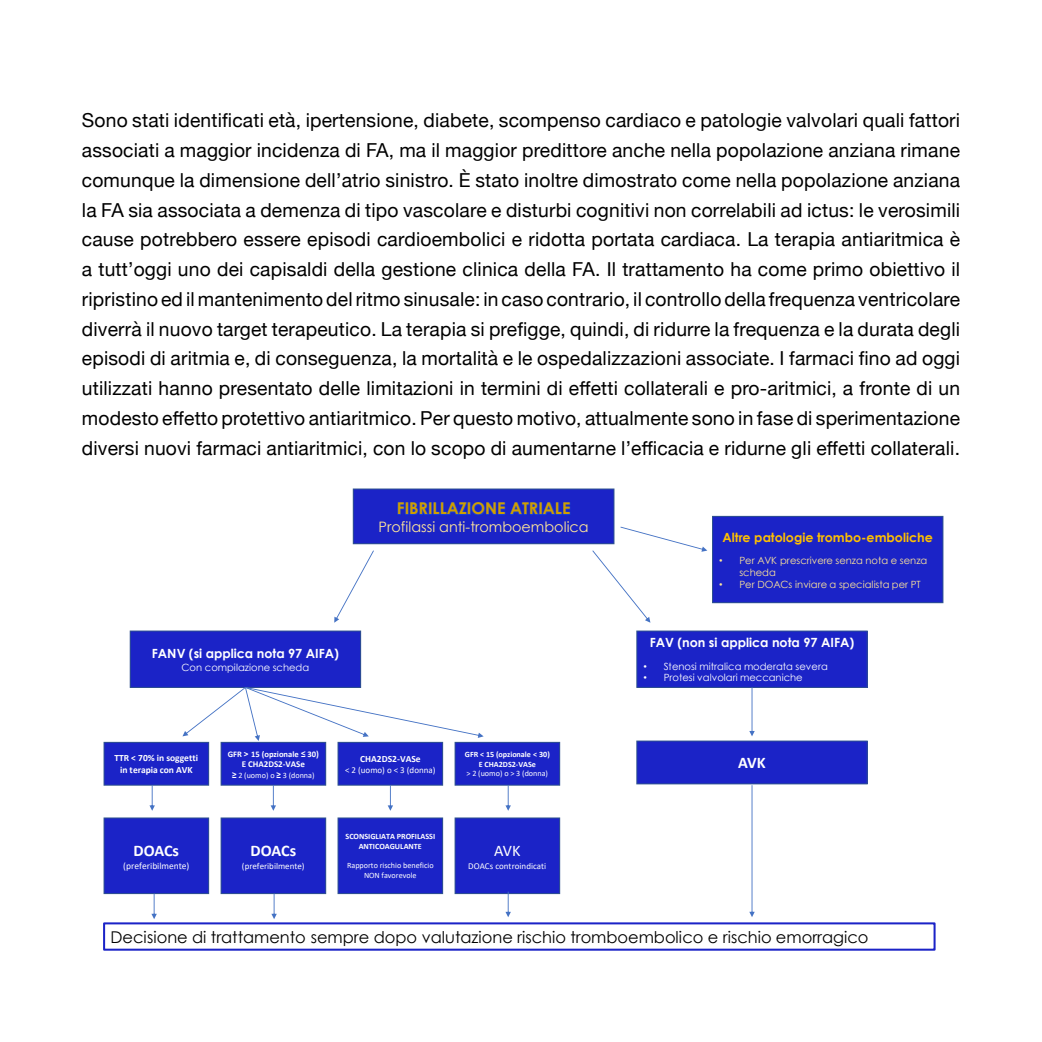
<style>
.page{position:relative;width:1042px;height:1042px;background:#fff}
.page>*{position:absolute;margin:0;border:0;box-sizing:border-box;transform-origin:0 0}
.t1{font:19.25px/29.8px "Helvetica Neue";letter-spacing:.01em;color:#000;text-align:justify}
.t2{font:16.28px "Century Gothic";color:#000}
.t3{font:700 16.28px "Century Gothic";color:#d09e00}
.t4{font:700 16.28px "Calibri";letter-spacing:-.005em;color:#fff}
.t5{font:16.28px "Calibri";color:#fff}
.t6{font:14.35px "Century Gothic";color:#ffe699}
.t7{font:700 12.6px "Century Gothic";color:#fff}
.t8{font:700 12.6px "Century Gothic";color:#ffc000}
.t9{font:9.97px "Century Gothic";color:#fff}
.t10{font:9.97px/11.9px "Century Gothic";color:#ffe699}
.t11{font:700 9.62px "Calibri";letter-spacing:-.005em;color:#fff}
.t12{font:700 9.45px "Calibri";letter-spacing:.005em;color:#fff}
.t13{font:9.45px "Calibri";color:#fff}
.t14{font:8.92px "Calibri";color:#fff}
.t15{font:700 8.92px "Calibri";letter-spacing:-.005em;color:#fff}
.t16{font:700 8.58px "Calibri";letter-spacing:-.005em;color:#fff}
.t17{font:8.05px/9.8px "Calibri";color:#fff;text-align:center}
.t18{font:700 8.05px/9.8px "Calibri";color:#fff;text-align:center}
.s1{font-family:"Arial";font-size:8.05px}
.s2{font-size:8.92px}
.s3{font-family:"Arial";font-weight:700}
.s4{font-family:"Arial"}
</style>
<div class="page">
<div style="left:353px;top:489px;width:261px;height:55px;background:#1b23c7"></div>
<div style="left:353px;top:488px;width:261px;height:56px;border:1px solid #2f528f"></div>
<img style="left:397px;top:502px;width:173px;height:13px">
<div style="left:712px;top:516px;width:231px;height:87px;background:#1b23c7"></div>
<div style="left:712px;top:516px;width:231px;height:87px;border:1px solid #2f528f"></div>
<div style="left:637px;top:631px;width:230px;height:56px;background:#1b23c7"></div>
<div style="left:636px;top:630px;width:231px;height:58px;border:1px solid #2f528f"></div>
<div style="left:130px;top:631px;width:231px;height:56px;background:#1b23c7"></div>
<div style="left:130px;top:630px;width:231px;height:58px;border:1px solid #2f528f"></div>
<svg style="left:334px;top:550px;width:40px;height:73px"></svg>
<div style="left:104px;top:742px;width:105px;height:43px;background:#1b23c7"></div>
<div style="left:104px;top:742px;width:105px;height:43px;border:1px solid #2f528f"></div>
<div style="left:221px;top:742px;width:105px;height:43px;background:#1b23c7"></div>
<div style="left:221px;top:742px;width:105px;height:43px;border:1px solid #2f528f"></div>
<div style="left:338px;top:742px;width:105px;height:43px;background:#1b23c7"></div>
<div style="left:337px;top:742px;width:106px;height:43px;border:1px solid #2f528f"></div>
<div style="left:455px;top:742px;width:105px;height:43px;background:#1b23c7"></div>
<div style="left:455px;top:742px;width:105px;height:43px;border:1px solid #2f528f"></div>
<div style="left:637px;top:741px;width:230px;height:43px;background:#1b23c7"></div>
<div style="left:636px;top:740px;width:231px;height:44px;border:1px solid #2f528f"></div>
<div style="left:104px;top:818px;width:105px;height:75px;background:#1b23c7"></div>
<div style="left:104px;top:817px;width:105px;height:77px;border:1px solid #2f528f"></div>
<div style="left:221px;top:818px;width:105px;height:75px;background:#1b23c7"></div>
<div style="left:221px;top:817px;width:105px;height:77px;border:1px solid #2f528f"></div>
<div style="left:338px;top:818px;width:105px;height:75px;background:#1b23c7"></div>
<div style="left:337px;top:817px;width:106px;height:77px;border:1px solid #2f528f"></div>
<div style="left:455px;top:818px;width:105px;height:75px;background:#1b23c7"></div>
<div style="left:455px;top:817px;width:105px;height:77px;border:1px solid #2f528f"></div>
<svg style="left:149px;top:785px;width:6px;height:26px"></svg>
<svg style="left:271px;top:785px;width:5px;height:26px"></svg>
<svg style="left:388px;top:785px;width:5px;height:26px"></svg>
<svg style="left:505px;top:785px;width:6px;height:26px"></svg>
<svg style="left:749px;top:687px;width:6px;height:49px"></svg>
<svg style="left:182px;top:687px;width:302px;height:54px"></svg>
<div style="left:103px;top:922px;width:832px;height:28px;border:2px solid #1b23c7"></div>
<svg style="left:151px;top:893px;width:6px;height:26px"></svg>
<svg style="left:271px;top:893px;width:6px;height:26px"></svg>
<svg style="left:505px;top:891px;width:6px;height:26px"></svg>
<svg style="left:749px;top:785px;width:6px;height:132px"></svg>
<svg style="left:592px;top:527px;width:115px;height:96px"></svg>
<p class="t1" style="left:82px;top:107px;width:880px">Sono stati identificati età, ipertensione, diabete, scompenso cardiaco e patologie valvolari quali fattori associati a maggior incidenza di FA, ma il maggior predittore anche nella popolazione anziana rimane comunque la dimensione dell’atrio sinistro. È stato inoltre dimostrato come nella popolazione anziana la FA sia associata a demenza di tipo vascolare e disturbi cognitivi non correlabili ad ictus: le verosimili cause potrebbero essere episodi cardioembolici e ridotta portata cardiaca. La terapia antiaritmica è a tutt’oggi uno dei capisaldi della gestione clinica della FA. Il trattamento ha come primo obiettivo il ripristino ed il mantenimento del ritmo sinusale: in caso contrario, il controllo della frequenza ventricolare diverrà il nuovo target terapeutico. La terapia si prefigge, quindi, di ridurre la frequenza e la durata degli episodi di aritmia e, di conseguenza, la mortalità e le ospedalizzazioni associate. I farmaci fino ad oggi utilizzati hanno presentato delle limitazioni in termini di effetti collaterali e pro-aritmici, a fronte di un modesto effetto protettivo antiaritmico. Per questo motivo, attualmente sono in fase di sperimentazione diversi nuovi farmaci antiaritmici, con lo scopo di aumentarne l’efficacia e ridurne gli effetti collaterali.</p>
<p class="t3" style="left:397px;top:496px;width:175px">FIBRILLAZIONE ATRIALE</p>
<p class="t6" style="left:379px;top:516px;width:212px">Profilassi anti-tromboembolica</p>
<p class="t7" style="left:152px;top:644px;width:189px">FANV (si applica nota 97 AIFA)</p>
<p class="t9" style="left:181px;top:660px;width:129px">Con compilazione scheda</p>
<p class="t12" style="left:114px;top:751px;width:85px">TTR &lt; 70% in soggetti</p>
<p class="t11" style="left:120px;top:763px;width:74px">in terapia con AVK</p>
<p class="t4" style="left:133px;top:838px;width:47px">DOACs</p>
<p class="t13" style="left:123px;top:859px;width:68px">(preferibilmente)</p>
<p class="t16" style="left:228px;top:748px;width:93px">GFR <span class="s1">&gt;</span> 15 (opzionale <span class="s1">≤</span> 30<span class="s2">)</span></p>
<p class="t15" style="left:242px;top:758px;width:65px">E CHA2DS2-VASe</p>
<p class="t17" style="left:232px;top:770px;width:84px"><span class="s3">≥</span> 2 (uomo) o <span class="s3">≥</span> 3 (donna)</p>
<p class="t4" style="left:250px;top:839px;width:47px">DOACs</p>
<p class="t14" style="left:242px;top:859px;width:64px">(preferibilmente)</p>
<p class="t12" style="left:360px;top:752px;width:62px">CHA2DS2-VASe</p>
<p class="t14" style="left:345px;top:763px;width:92px">&lt; 2 (uomo) o &lt; 3 (donna)</p>
<p class="t18" style="left:345px;top:831px;width:91px">SCONSIGLIATA PROFILASSI<br>ANTICOAGULANTE</p>
<p class="t17" style="left:347px;top:860px;width:88px">Rapporto rischio beneficio<br>NON favorevole</p>
<p class="t18" style="left:465px;top:749px;width:86px">GFR &lt; 15 (opzionale &lt; 30)<br>E CHA2DS2-VASe</p>
<p class="t17" style="left:466px;top:768px;width:83px">&gt; 2 (uomo) o &gt; 3 (donna)</p>
<p class="t5" style="left:494px;top:839px;width:28px">AVK</p>
<p class="t14" style="left:468px;top:859px;width:80px">DOACs controindicati</p>
<p class="t8" style="left:722px;top:527px;width:212px">Altre patologie trombo-emboliche</p>
<p class="t10" style="left:739px;top:554px;width:189px;text-indent:-20px"><span class="s4">•</span> Per AVK prescrivere senza nota e senza scheda</p>
<p class="t10" style="left:719px;top:578px;width:203px"><span class="s4">•</span> Per DOACs inviare a specialista per PT</p>
<p class="t7" style="left:650px;top:633px;width:206px">FAV (non si applica nota 97 AIFA)</p>
<p class="t9" style="left:643px;top:659px;width:186px"><span class="s4">•</span> Stenosi mitralica moderata severa</p>
<p class="t9" style="left:643px;top:671px;width:161px"><span class="s4">•</span> Protesi valvolari meccaniche</p>
<p class="t4" style="left:738px;top:751px;width:29px">AVK</p>
<p class="t2" style="left:111px;top:925px;width:759px">Decisione di trattamento sempre dopo valutazione rischio tromboembolico e rischio emorragico</p>
</div>
